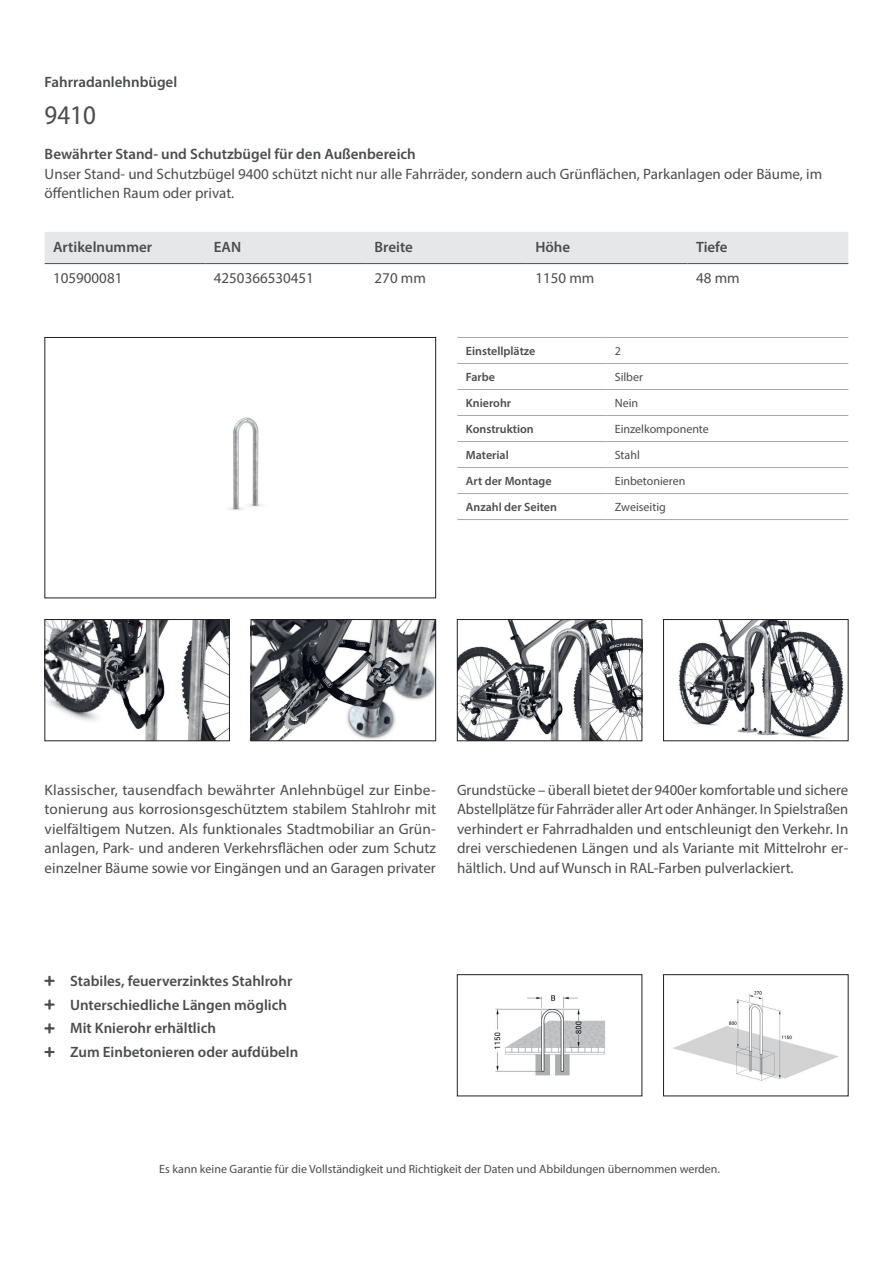
<style>
.page{position:relative;width:893px;height:1263px;background:#fff}
.page>*{position:absolute;margin:0;border:0;box-sizing:border-box;transform-origin:0 0}
.t1{font:semi-condensed 27px "Myriad Pro";color:#4b4c4d}
.t2{font:15px/19.5px "Myriad Pro";color:#4b4c4d;text-align:justify}
.t3{font:600 15px/23.7px "Myriad Pro";color:#4b4c4d}
.t4{font:12px "Myriad Pro";color:#4b4c4d}
.t5{font:600 12px "Myriad Pro";color:#4b4c4d}
</style>
<div class="page">
<img style="left:228px;top:417px;width:34px;height:94px">
<div style="left:45px;top:337px;width:391px;height:261px;border:1px solid #231f20"></div>
<img style="left:47px;top:621px;width:181px;height:118px">
<div style="left:45px;top:619px;width:185px;height:122px;border:1px solid #231f20"></div>
<img style="left:253px;top:621px;width:181px;height:118px">
<div style="left:251px;top:619px;width:185px;height:122px;border:1px solid #231f20"></div>
<img style="left:678px;top:621px;width:166px;height:118px">
<div style="left:663px;top:619px;width:185px;height:122px;border:1px solid #231f20"></div>
<img style="left:459px;top:621px;width:181px;height:118px">
<div style="left:457px;top:619px;width:185px;height:122px;border:1px solid #231f20"></div>
<div style="left:45px;top:232px;width:803px;height:31px;background:#e6e7e9"></div>
<hr style="left:45px;top:263px;width:160px;height:1px;background:#4b4c4d">
<hr style="left:205px;top:263px;width:161px;height:1px;background:#4b4c4d">
<hr style="left:366px;top:263px;width:161px;height:1px;background:#4b4c4d">
<hr style="left:527px;top:263px;width:161px;height:1px;background:#4b4c4d">
<hr style="left:688px;top:263px;width:160px;height:1px;background:#4b4c4d">
<hr style="left:457px;top:337px;width:149px;height:1px;background:#a8a9ad">
<hr style="left:606px;top:337px;width:242px;height:1px;background:#a8a9ad">
<hr style="left:457px;top:363px;width:149px;height:1px;background:#a8a9ad">
<hr style="left:606px;top:363px;width:242px;height:1px;background:#a8a9ad">
<hr style="left:457px;top:389px;width:149px;height:1px;background:#a8a9ad">
<hr style="left:606px;top:389px;width:242px;height:1px;background:#a8a9ad">
<hr style="left:457px;top:415px;width:149px;height:1px;background:#a8a9ad">
<hr style="left:606px;top:415px;width:242px;height:1px;background:#a8a9ad">
<hr style="left:457px;top:441px;width:149px;height:1px;background:#a8a9ad">
<hr style="left:606px;top:441px;width:242px;height:1px;background:#a8a9ad">
<hr style="left:457px;top:467px;width:149px;height:1px;background:#a8a9ad">
<hr style="left:606px;top:467px;width:242px;height:1px;background:#a8a9ad">
<hr style="left:457px;top:493px;width:149px;height:1px;background:#a8a9ad">
<hr style="left:606px;top:493px;width:242px;height:1px;background:#a8a9ad">
<hr style="left:457px;top:519px;width:149px;height:1px;background:#a8a9ad">
<hr style="left:606px;top:519px;width:242px;height:1px;background:#a8a9ad">
<img style="left:673px;top:991px;width:166px;height:90px">
<div style="left:663px;top:974px;width:185px;height:122px;border:1px solid #231f20"></div>
<img style="left:494px;top:995px;width:111px;height:81px">
<div style="left:457px;top:974px;width:185px;height:122px;border:1px solid #231f20"></div>
<p class="t3" style="left:45px;top:70px;width:134px">Fahrradanlehnbügel</p>
<h1 class="t1" style="left:45px;top:99px;width:53px">9410</h1>
<p class="t3" style="left:45px;top:142px;width:373px">Bewährter Stand- und Schutzbügel für den Außenbereich</p>
<p class="t2" style="left:45px;top:164px;width:779px">Unser Stand- und Schutzbügel 9400 schützt nicht nur alle Fahrräder, sondern auch Grünflächen, Parkanlagen oder Bäume, im öffentlichen Raum oder privat.</p>
<p class="t3" style="left:53px;top:234px;width:101px">Artikelnummer</p>
<p class="t3" style="left:214px;top:234px;width:29px">EAN</p>
<p class="t3" style="left:375px;top:234px;width:40px">Breite</p>
<p class="t3" style="left:535px;top:234px;width:36px">Höhe</p>
<p class="t3" style="left:696px;top:234px;width:33px">Tiefe</p>
<p class="t2" style="left:53px;top:268px;width:71px">105900081</p>
<p class="t2" style="left:214px;top:268px;width:102px">4250366530451</p>
<p class="t2" style="left:375px;top:268px;width:53px">270 mm</p>
<p class="t2" style="left:535px;top:268px;width:60px">1150 mm</p>
<p class="t2" style="left:696px;top:268px;width:45px">48 mm</p>
<p class="t5" style="left:466px;top:343px;width:71px">Einstellplätze</p>
<p class="t4" style="left:615px;top:344px;width:8px">2</p>
<p class="t5" style="left:466px;top:369px;width:31px">Farbe</p>
<p class="t4" style="left:615px;top:370px;width:30px">Silber</p>
<p class="t5" style="left:466px;top:395px;width:47px">Knierohr</p>
<p class="t4" style="left:615px;top:396px;width:25px">Nein</p>
<p class="t5" style="left:466px;top:421px;width:69px">Konstruktion</p>
<p class="t4" style="left:615px;top:422px;width:96px">Einzelkomponente</p>
<p class="t5" style="left:466px;top:447px;width:44px">Material</p>
<p class="t4" style="left:615px;top:448px;width:27px">Stahl</p>
<p class="t5" style="left:466px;top:473px;width:87px">Art der Montage</p>
<p class="t4" style="left:615px;top:474px;width:72px">Einbetonieren</p>
<p class="t5" style="left:466px;top:499px;width:93px">Anzahl der Seiten</p>
<p class="t4" style="left:615px;top:500px;width:53px">Zweiseitig</p>
<p class="t2" style="left:45px;top:780px;width:393px">Klassischer, tausendfach bewährter Anlehnbügel zur Einbe&shy;tonierung aus korrosionsgeschütztem stabilem Stahlrohr mit vielfältigem Nutzen. Als funktionales Stadtmobiliar an Grün&shy;anlagen, Park- und anderen Verkehrsflächen oder zum Schutz einzelner Bäume sowie vor Eingängen und an Garagen privater</p>
<p class="t2" style="left:457px;top:780px;width:393px">Grundstücke – überall bietet der 9400er komfortable und sichere Abstellplätze für Fahrräder aller Art oder Anhänger. In Spielstraßen verhindert er Fahrradhalden und entschleunigt den Verkehr. In drei verschiedenen Längen und als Variante mit Mittelrohr er&shy;hältlich. Und auf Wunsch in RAL-Farben pulverlackiert.</p>
<p class="t3" style="left:70px;top:968px;width:230px">Stabiles, feuerverzinktes Stahlrohr Unterschiedliche Längen möglich Mit Knierohr erhältlich<br>Zum Einbetonieren oder aufdübeln</p>
<p class="t4" style="left:159px;top:1161px;width:562px">Es kann keine Garantie für die Vollständigkeit und Richtigkeit der Daten und Abbildungen übernommen werden.</p>
</div>
